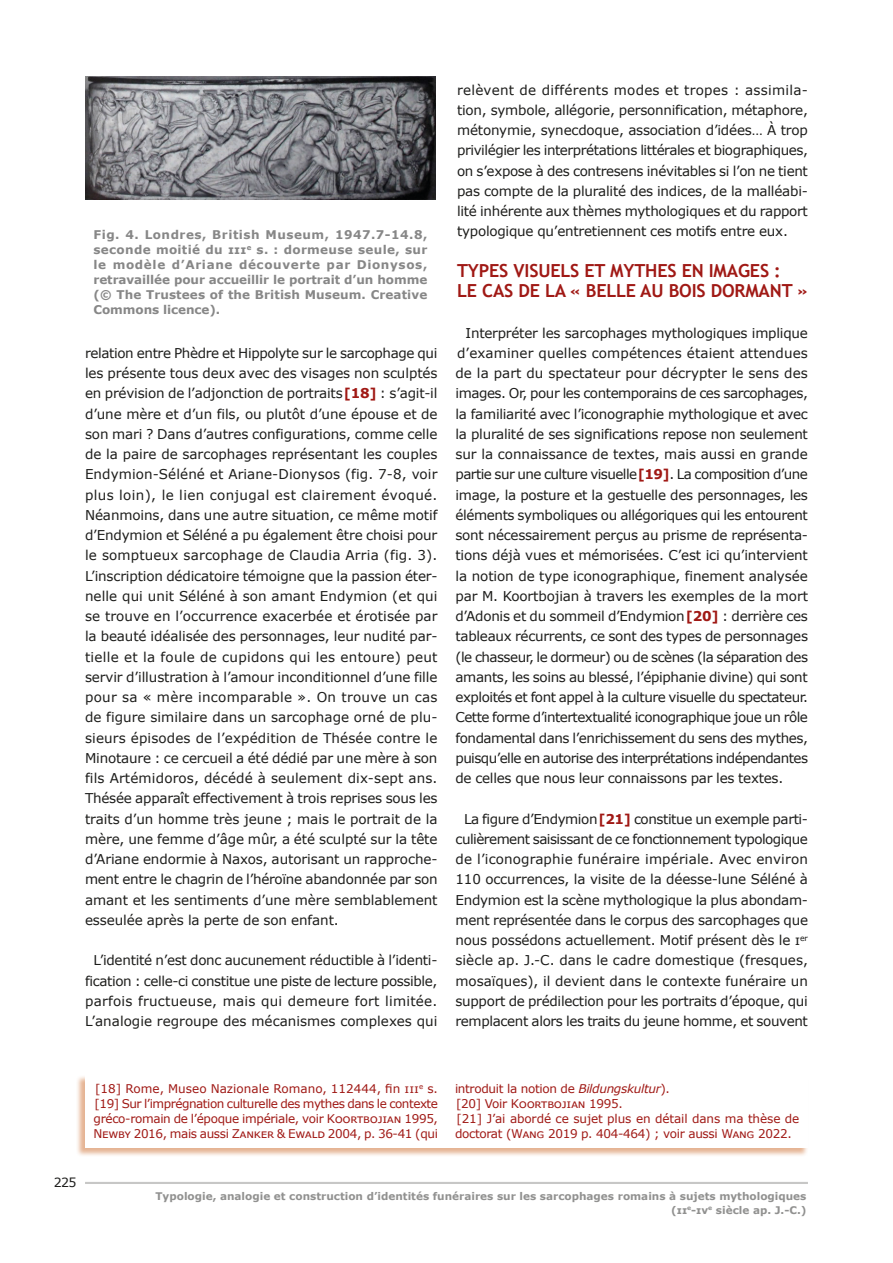
<style>
.page{position:relative;width:893px;height:1263px;background:#fff}
.page>*{position:absolute;margin:0;border:0;box-sizing:border-box;transform-origin:0 0}
.t1{font:700 18px/20.2px "Trebuchet MS";letter-spacing:-.01em;color:#a01915}
.t2{font:13.5px/20.2px "Verdana";letter-spacing:-.015em;color:#1d1d1b;text-align:justify}
.t3{font:12.6px "Verdana";color:#1d1d1b}
.t4{font:12px/15px "Verdana";letter-spacing:-.025em;color:#a01915;text-align:justify}
.t5{font:700 12px/15px "Verdana";letter-spacing:.01em;color:#878787;text-align:justify}
.t6{font:700 10.5px/13.5px "Verdana";color:#919190;text-align:right}
.s1{font-weight:700;color:#a01915}
.s2{font-style:italic}
</style>
<div class="page">
<hr style="left:85px;top:1182px;width:723px;height:2px;background:#c7c7c6">
<div style="left:76px;top:1075px;width:732px;height:82px;background:#cc6928;opacity:.5"></div>
<div style="left:85px;top:1075px;width:723px;height:73px;background:#fff"></div>
<img style="left:85px;top:77px;width:351px;height:123px">
<p class="t5" style="left:94px;top:227px;width:335px">Fig. 4. Londres, British Museum, 1947.7-14.8, seconde moitié du iii<sup>e</sup> s. : dormeuse seule, sur le modèle d’Ariane découverte par Dionysos, retravaillée pour accueillir le portrait d’un homme (© The Trustees of the British Museum. Creative Commons licence).</p>
<p class="t2" style="left:85px;top:343px;width:354px">relation entre Phèdre et Hippolyte sur le sarcophage qui les présente tous deux avec des visages non sculptés en prévision de l’adjonction de portraits<span class="s1">[18]</span> : s’agit-il d’une mère et d’un fils, ou plutôt d’une épouse et de son mari ? Dans d’autres configurations, comme celle de la paire de sarcophages représentant les couples Endymion-Séléné et Ariane-Dionysos (fig. 7-8, voir plus loin), le lien conjugal est clairement évoqué.<br>Néanmoins, dans une autre situation, ce même motif d’Endymion et Séléné a pu également être choisi pour le somptueux sarcophage de Claudia Arria (fig. 3).<br>L’inscription dédicatoire témoigne que la passion éter&shy;nelle qui unit Séléné à son amant Endymion (et qui se trouve en l’occurrence exacerbée et érotisée par la beauté idéalisée des personnages, leur nudité par&shy;tielle et la foule de cupidons qui les entoure) peut servir d’illustration à l’amour inconditionnel d’une fille pour sa « mère incomparable ». On trouve un cas de figure similaire dans un sarcophage orné de plu&shy;sieurs épisodes de l’expédition de Thésée contre le Minotaure : ce cercueil a été dédié par une mère à son fils Artémidoros, décédé à seulement dix-sept ans.<br>Thésée apparaît effectivement à trois reprises sous les traits d’un homme très jeune ; mais le portrait de la mère, une femme d’âge mûr, a été sculpté sur la tête d’Ariane endormie à Naxos, autorisant un rapproche&shy;ment entre le chagrin de l’héroïne abandonnée par son amant et les sentiments d’une mère semblablement esseulée après la perte de son enfant.</p>
<p class="t2" style="left:85px;top:950px;width:354px;text-indent:9px">L’identité n’est donc aucunement réductible à l’identi&shy;fication : celle-ci constitue une piste de lecture possible, parfois fructueuse, mais qui demeure fort limitée.<br>L’analogie regroupe des mécanismes complexes qui</p>
<p class="t2" style="left:457px;top:79px;width:352px">relèvent de différents modes et tropes : assimila&shy;tion, symbole, allégorie, personnification, métaphore, métonymie, synecdoque, association d’idées… À trop privilégier les interprétations littérales et biographiques, on s’expose à des contresens inévitables si l’on ne tient pas compte de la pluralité des indices, de la malléabi&shy;lité inhérente aux thèmes mythologiques et du rapport typologique qu’entretiennent ces motifs entre eux.</p>
<h1 class="t1" style="left:457px;top:260px;width:352px">TYPES VISUELS ET MYTHES EN IMAGES :<br>LE CAS DE LA « BELLE AU BOIS DORMANT »</h1>
<p class="t2" style="left:455px;top:322px;width:354px;text-indent:10px">Interpréter les sarcophages mythologiques implique d’examiner quelles compétences étaient attendues de la part du spectateur pour décrypter le sens des images. Or, pour les contemporains de ces sarcophages, la familiarité avec l’iconographie mythologique et avec la pluralité de ses significations repose non seulement sur la connaissance de textes, mais aussi en grande partie sur une culture visuelle<span class="s1">[19]</span>. La composition d’une image, la posture et la gestuelle des personnages, les éléments symboliques ou allégoriques qui les entourent sont nécessairement perçus au prisme de représenta&shy;tions déjà vues et mémorisées. C’est ici qu’intervient la notion de type iconographique, finement analysée par M. Koortbojian à travers les exemples de la mort d’Adonis et du sommeil d’Endymion<span class="s1">[20]</span> : derrière ces tableaux récurrents, ce sont des types de personnages (le chasseur, le dormeur) ou de scènes (la séparation des amants, les soins au blessé, l’épiphanie divine) qui sont exploités et font appel à la culture visuelle du spectateur.<br>Cette forme d’intertextualité iconographique joue un rôle fondamental dans l’enrichissement du sens des mythes, puisqu’elle en autorise des interprétations indépendantes de celles que nous leur connaissons par les textes.</p>
<p class="t2" style="left:455px;top:808px;width:354px;text-indent:9px">La figure d’Endymion<span class="s1">[21]</span> constitue un exemple parti&shy;culièrement saisissant de ce fonctionnement typologique de l’iconographie funéraire impériale. Avec environ 110 occurrences, la visite de la déesse-lune Séléné à Endymion est la scène mythologique la plus abondam&shy;ment représentée dans le corpus des sarcophages que nous possédons actuellement. Motif présent dès le i<sup>er </sup>siècle ap. J.-C. dans le cadre domestique (fresques, mosaïques), il devient dans le contexte funéraire un support de prédilection pour les portraits d’époque, qui remplacent alors les traits du jeune homme, et souvent</p>
<p class="t3" style="left:54px;top:1173px;width:24px">225</p>
<p class="t4" style="left:94px;top:1081px;width:346px">[18] Rome, Museo Nazionale Romano, 112444, fin iii<sup>e</sup> s. [19] Sur l’imprégnation culturelle des mythes dans le contexte gréco-romain de l’époque impériale, voir Koortbojian 1995, Newby 2016, mais aussi Zanker &amp; Ewald 2004, p. 36-41 (qui</p>
<p class="t4" style="left:455px;top:1081px;width:346px;text-align:left">introduit la notion de <span class="s2">Bildungskultur</span>).<br>[20] Voir Koortbojian 1995.<br>[21] J’ai abordé ce sujet plus en détail dans ma thèse de doctorat (Wang 2019 p. 404-464) ; voir aussi Wang 2022.</p>
<p class="t6" style="left:155px;top:1189px;width:652px">Typologie, analogie et construction d’identités funéraires sur les sarcophages romains à sujets mythologiques (ii<sup>e</sup>-iv<sup>e</sup> siècle ap. J.-C.)</p>
</div>
